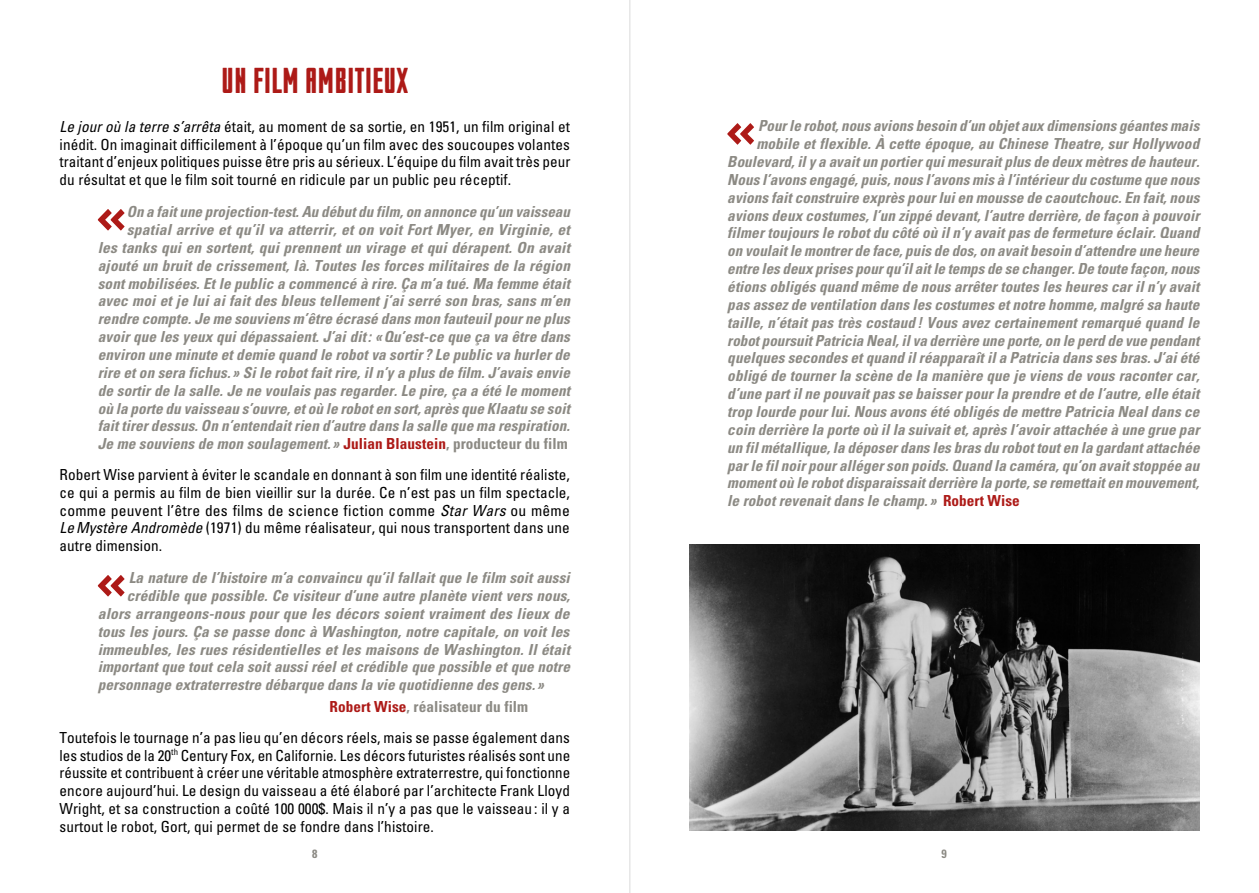
<style>
.page{position:relative;width:1259px;height:893px;background:#fff}
.page>*{position:absolute;margin:0;border:0;box-sizing:border-box;transform-origin:0 0}
.t1{font:64.2px "Bully";color:#ad1a17}
.t2{font:36px "Bully";letter-spacing:.015em;color:#ad1a17}
.t3{font:italic 700 condensed 15.15px/17.9px "Univers LT Std";letter-spacing:.005em;color:#8c8a84;text-align:right}
.t4{font:condensed 15.15px/17.9px "Univers LT Std";letter-spacing:.005em;color:#000;text-align:justify}
.t5{font:700 condensed 12px "Univers LT Std";color:#8c8a84}
.s1{font-style:italic}
.s2{font-style:normal;color:#ad1a17}
.s3{font-style:normal}
.s4{font-weight:700;color:#ad1a17}
.s5{font-weight:700;color:#8c8a84}
</style>
<div class="page">
<hr style="left:629px;top:0;width:1px;height:893px;background:#dadada">
<img style="left:689px;top:545px;width:510px;height:286px">
<h2 class="t2" style="left:222px;top:60px;width:188px">UN FILM AMBITIEUX</h2>
<p class="t4" style="left:60px;top:117px;width:512px"><span class="s1">Le jour où la terre s’arrêta</span> était, au moment de sa sortie, en 1951, un film original et inédit. On imaginait difficilement à l’époque qu’un film avec des soucoupes volantes traitant d’enjeux politiques puisse être pris au sérieux. L’équipe du film avait très peur du résultat et que le film soit tourné en ridicule par un public peu réceptif.</p>
<h1 class="t1" style="left:96px;top:179px;width:32px">«</h1>
<p class="t3" style="left:98px;top:203px;width:474px">On a fait une projection-test. Au début du film, on annonce qu’un vaisseau spatial arrive et qu’il va atterrir, et on voit Fort Myer, en Virginie, et<br>les tanks qui en sortent, qui prennent un virage et qui dérapent. On avait ajouté un bruit de crissement, là. Toutes les forces militaires de la région sont mobilisées. Et le public a commencé à rire. Ça m’a tué. Ma femme était avec moi et je lui ai fait des bleus tellement j’ai serré son bras, sans m’en rendre compte. Je me souviens m’être écrasé dans mon fauteuil pour ne plus avoir que les yeux qui dépassaient. J’ai dit: «Qu’est-ce que ça va être dans environ une minute et demie quand le robot va sortir ? Le public va hurler de rire et on sera fichus. » Si le robot fait rire, il n’y a plus de film. J’avais envie de sortir de la salle. Je ne voulais pas regarder. Le pire, ça a été le moment où la porte du vaisseau s’ouvre, et où le robot en sort, après que Klaatu se soit fait tirer dessus. On n’entendait rien d’autre dans la salle que ma respiration.<br>Je me souviens de mon soulagement. » <span class="s2">Julian Blaustein</span><span class="s3">, producteur du film</span></p>
<p class="t4" style="left:60px;top:465px;width:512px">Robert Wise parvient à éviter le scandale en donnant à son film une identité réaliste, ce qui a permis au film de bien vieillir sur la durée. Ce n’est pas un film spectacle, comme peuvent l’être des films de science fiction comme <span class="s1">Star Wars</span> ou même <span class="s1">LeMystère Andromède</span> (1971) du même réalisateur, qui nous transportent dans une autre dimension.</p>
<h1 class="t1" style="left:96px;top:545px;width:32px">«</h1>
<p class="t3" style="left:129px;top:569px;width:442px">La nature de l’histoire m’a convaincu qu’il fallait que le film soit aussi</p>
<p class="t3" style="left:127px;top:587px;width:445px">crédible que possible. Ce visiteur d’une autre planète vient vers nous,</p>
<p class="t3" style="left:98px;top:605px;width:473px">alors arrangeons-nous pour que les décors soient vraiment des lieux de</p>
<p class="t3" style="left:98px;top:622px;width:473px">tous les jours. Ça se passe donc à Washington, notre capitale, on voit les</p>
<p class="t3" style="left:98px;top:640px;width:474px">immeubles, les rues résidentielles et les maisons de Washington. Il était</p>
<p class="t3" style="left:98px;top:658px;width:473px">important que tout cela soit aussi réel et crédible que possible et que notre</p>
<p class="t3" style="left:98px;top:676px;width:448px">personnage extraterrestre débarque dans la vie quotidienne des gens. »</p>
<p class="t4" style="left:60px;top:691px;width:512px;line-height:30.6px;text-indent:270px"><span class="s4">Robert Wise</span><span class="s5">, réalisateur du film<br></span>Toutefois le tournage n’a pas lieu qu’en décors réels, mais se passe également dans</p>
<p class="t4" style="left:60px;top:746px;width:512px">les studios de la 20<sup>th</sup> Century Fox, en Californie. Les décors futuristes réalisés sont une réussite et contribuent à créer une véritable atmosphère extraterrestre, qui fonctionne encore aujourd’hui. Le design du vaisseau a été élaboré par l’architecte Frank Lloyd Wright, et sa construction a coûté 100 000$. Mais il n’y a pas que le vaisseau : il y a surtout le robot, Gort, qui permet de se fondre dans l’histoire.</p>
<h1 class="t1" style="left:725px;top:93px;width:32px">«</h1>
<p class="t3" style="left:758px;top:117px;width:442px">Pour le robot, nous avions besoin d’un objet aux dimensions géantes mais</p>
<p class="t3" style="left:756px;top:135px;width:444px">mobile et flexible. À cette époque, au Chinese Theatre, sur Hollywood</p>
<p class="t3" style="left:727px;top:153px;width:473px">Boulevard, il y a avait un portier qui mesurait plus de deux mètres de hauteur.</p>
<p class="t3" style="left:727px;top:171px;width:473px">Nous l’avons engagé, puis, nous l’avons mis à l’intérieur du costume que nous</p>
<p class="t3" style="left:727px;top:189px;width:473px">avions fait construire exprès pour lui en mousse de caoutchouc. En fait, nous</p>
<p class="t3" style="left:727px;top:206px;width:473px">avions deux costumes, l’un zippé devant, l’autre derrière, de façon à pouvoir</p>
<p class="t3" style="left:727px;top:224px;width:473px">filmer toujours le robot du côté où il n’y avait pas de fermeture éclair. Quand</p>
<p class="t3" style="left:727px;top:242px;width:473px">on voulait le montrer de face, puis de dos, on avait besoin d’attendre une heure</p>
<p class="t3" style="left:727px;top:260px;width:474px">entre les deux prises pour qu’il ait le temps de se changer. De toute façon, nous</p>
<p class="t3" style="left:727px;top:278px;width:473px">étions obligés quand même de nous arrêter toutes les heures car il n’y avait</p>
<p class="t3" style="left:727px;top:296px;width:473px">pas assez de ventilation dans les costumes et notre homme, malgré sa haute</p>
<p class="t3" style="left:727px;top:313px;width:473px">taille, n’était pas très costaud ! Vous avez certainement remarqué quand le</p>
<p class="t3" style="left:727px;top:331px;width:473px">robot poursuit Patricia Neal, il va derrière une porte, on le perd de vue pendant</p>
<p class="t3" style="left:727px;top:349px;width:473px">quelques secondes et quand il réapparaît il a Patricia dans ses bras. J’ai été</p>
<p class="t3" style="left:727px;top:367px;width:474px">obligé de tourner la scène de la manière que je viens de vous raconter car,</p>
<p class="t3" style="left:727px;top:385px;width:473px">d’une part il ne pouvait pas se baisser pour la prendre et de l’autre, elle était</p>
<p class="t3" style="left:727px;top:403px;width:474px">trop lourde pour lui. Nous avons été obligés de mettre Patricia Neal dans ce</p>
<p class="t3" style="left:727px;top:421px;width:473px">coin derrière la porte où il la suivait et, après l’avoir attachée à une grue par</p>
<p class="t3" style="left:727px;top:438px;width:474px">un fil métallique, la déposer dans les bras du robot tout en la gardant attachée</p>
<p class="t3" style="left:727px;top:456px;width:473px">par le fil noir pour alléger son poids. Quand la caméra, qu’on avait stoppée au</p>
<p class="t3" style="left:727px;top:474px;width:473px">moment où le robot disparaissait derrière la porte, se remettait en mouvement,</p>
<p class="t3" style="left:727px;top:492px;width:294px">le robot revenait dans le champ. » <span class="s2">Robert Wise</span></p>
<p class="t5" style="left:312px;top:846px;width:7px">8</p>
<p class="t5" style="left:941px;top:846px;width:7px">9</p>
</div>
